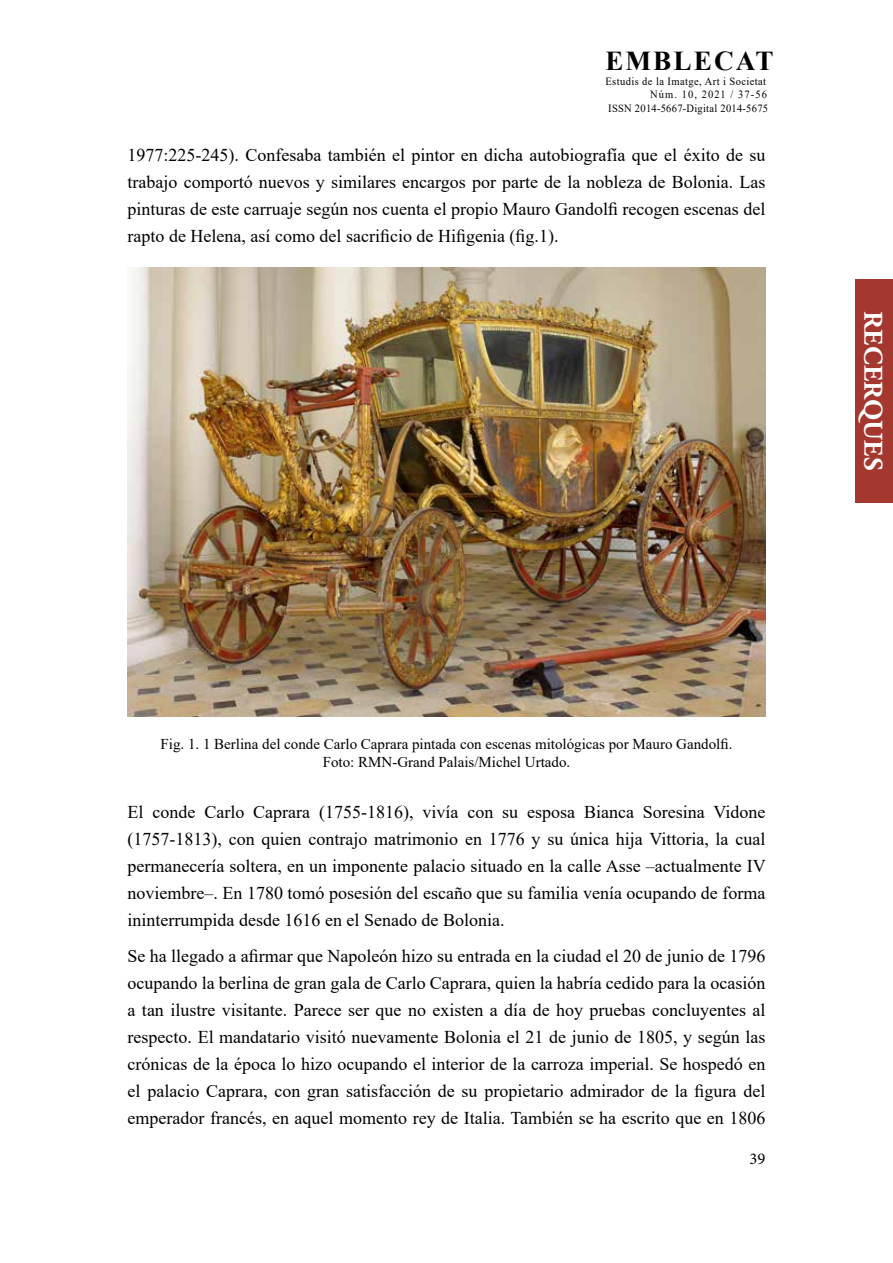
<style>
.page{position:relative;width:893px;height:1263px;background:#fff}
.page>*{position:absolute;margin:0;border:0;box-sizing:border-box;transform-origin:0 0}
.t1{font:700 27.3px "Times New Roman";letter-spacing:.075em;color:#000}
.t2{font:700 27px "Adobe Garamond Pro";letter-spacing:.015em;color:#fff}
.t3{font:18px/27px "Times New Roman";color:#000;text-align:justify}
.t4{font:16.5px "Minion Pro";color:#000}
.t5{font:15px/18px "Times New Roman";color:#000;text-align:center}
.t6{font:10.95px/13.5px "Times New Roman";letter-spacing:.04em;color:#000;text-align:right;scale:.95 1}
</style>
<div class="page">
<div style="left:855px;top:279px;width:38px;height:223px;background:#a4382f"></div>
<img style="left:128px;top:267px;width:637px;height:450px">
<h1 class="t1" style="left:605px;top:41px;width:170px">EMBLECAT</h1>
<p class="t6" style="left:605px;top:74px;width:173px">Estudis de la Imatge, Art i Societat<br>Núm. 10, 2021 / 37-56<br>ISSN 2014-5667-Digital 2014-5675</p>
<p class="t3" style="left:128px;top:141px;width:639px">1977:225-245). Confesaba también el pintor en dicha autobiografía que el éxito de su trabajo comportó nuevos y similares encargos por parte de la nobleza de Bolonia. Las pinturas de este carruaje según nos cuenta el propio Mauro Gandolfi recogen escenas del rapto de Helena, así como del sacrificio de Hifigenia (fig.1).</p>
<h2 class="t2" style="left:889px;top:311px;width:161px;rotate:90deg">RECERQUES</h2>
<p class="t5" style="left:160px;top:734px;width:573px">Fig. 1. 1 Berlina del conde Carlo Caprara pintada con escenas mitológicas por Mauro Gandolfi.<br>Foto: RMN-Grand Palais/Michel Urtado.</p>
<p class="t3" style="left:128px;top:798px;width:640px">El conde Carlo Caprara (1755-1816), vivía con su esposa Bianca Soresina Vidone (1757-1813), con quien contrajo matrimonio en 1776 y su única hija Vittoria, la cual permanecería soltera, en un imponente palacio situado en la calle Asse –actualmente IV noviembre–. En 1780 tomó posesión del escaño que su familia venía ocupando de forma ininterrumpida desde 1616 en el Senado de Bolonia.</p>
<p class="t3" style="left:128px;top:942px;width:639px">Se ha llegado a afirmar que Napoleón hizo su entrada en la ciudad el 20 de junio de 1796 ocupando la berlina de gran gala de Carlo Caprara, quien la habría cedido para la ocasión a tan ilustre visitante. Parece ser que no existen a día de hoy pruebas concluyentes al respecto. El mandatario visitó nuevamente Bolonia el 21 de junio de 1805, y según las crónicas de la época lo hizo ocupando el interior de la carroza imperial. Se hospedó en el palacio Caprara, con gran satisfacción de su propietario admirador de la figura del emperador francés, en aquel momento rey de Italia. También se ha escrito que en 1806</p>
<p class="t4" style="left:750px;top:1148px;width:17px">39</p>
</div>
